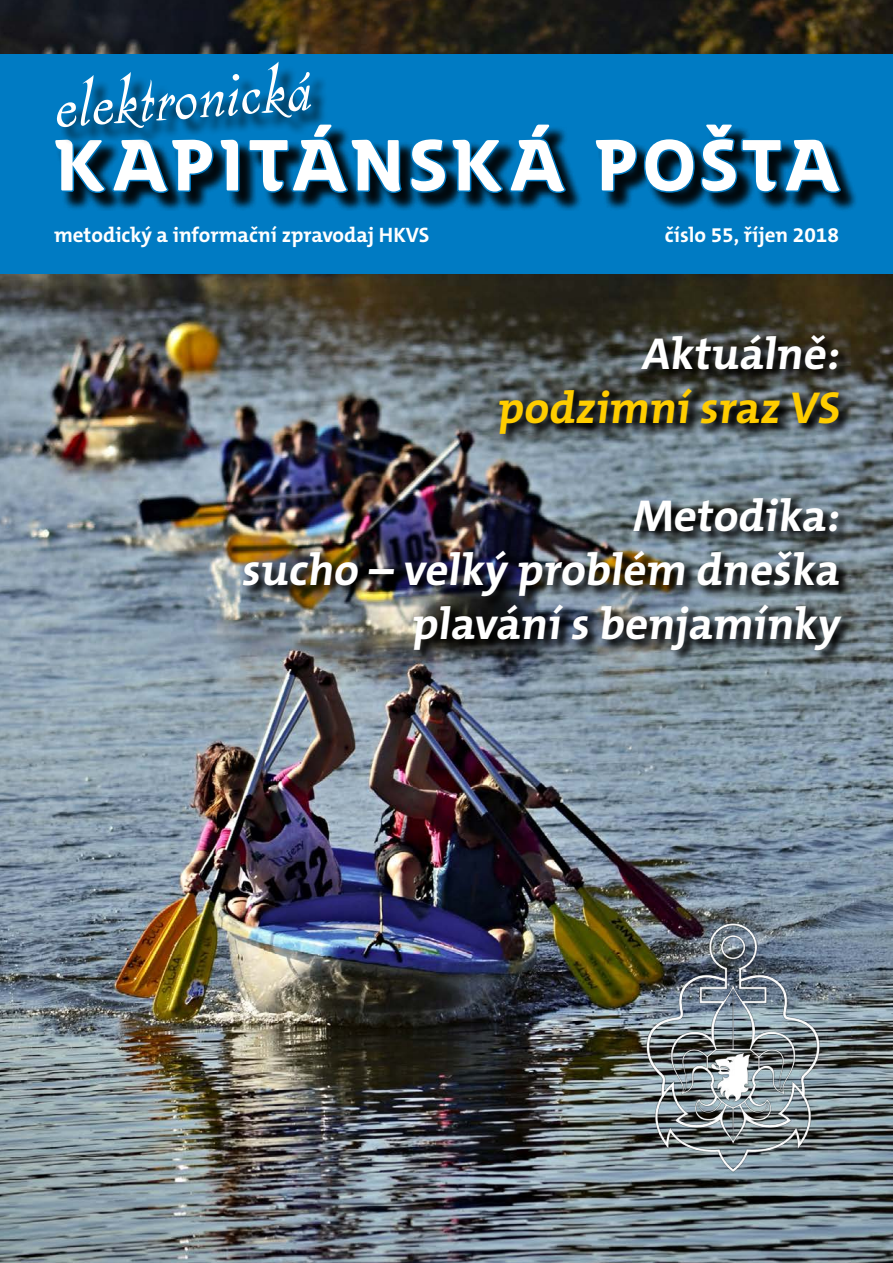
<style>
.page{position:relative;width:893px;height:1263px;background:#fff}
.page>*{position:absolute;margin:0;border:0;box-sizing:border-box;transform-origin:0 0}
.t1{font:700 72px "SKAUT";letter-spacing:.03em;color:#fff}
.t2{font:700 45px/54px "The Mix C5";color:#fff;text-align:right}
.t3{font:700 45px "The Mix C5";color:#ffcd00}
.t4{font:700 21px "The Mix C5";color:#fff}
</style>
<div class="page">
<img style="left:0;top:0;width:893px;height:1263px">
<div style="left:0;top:54px;width:893px;height:220px;background:#007bc3"></div>
<div style="left:57px;top:126px;width:802px;height:86px;background:#000;opacity:.75"></div>
<svg style="left:593px;top:126px;width:100px;height:68px"></svg>
<svg style="left:699px;top:126px;width:145px;height:69px"></svg>
<img style="left:241px;top:333px;width:613px;height:331px">
<img style="left:627px;top:886px;width:212px;height:323px">
<svg style="left:56px;top:62px;width:512px;height:133px"></svg>
<h1 class="t1" style="left:54px;top:122px;width:789px">KAPITÁNSKÁ POŠTA</h1>
<p class="t4" style="left:54px;top:222px;width:377px">metodický a informační zpravodaj HKVS</p>
<p class="t4" style="left:665px;top:222px;width:176px">číslo 55, říjen 2018</p>
<p class="t2" style="left:641px;top:327px;width:206px">Aktuálně:</p>
<p class="t3" style="left:497px;top:378px;width:351px">podzimní sraz VS</p>
<p class="t2" style="left:241px;top:489px;width:607px">Metodika:<br>sucho – velký problém dneška plavání s benj amínky</p>
</div>
